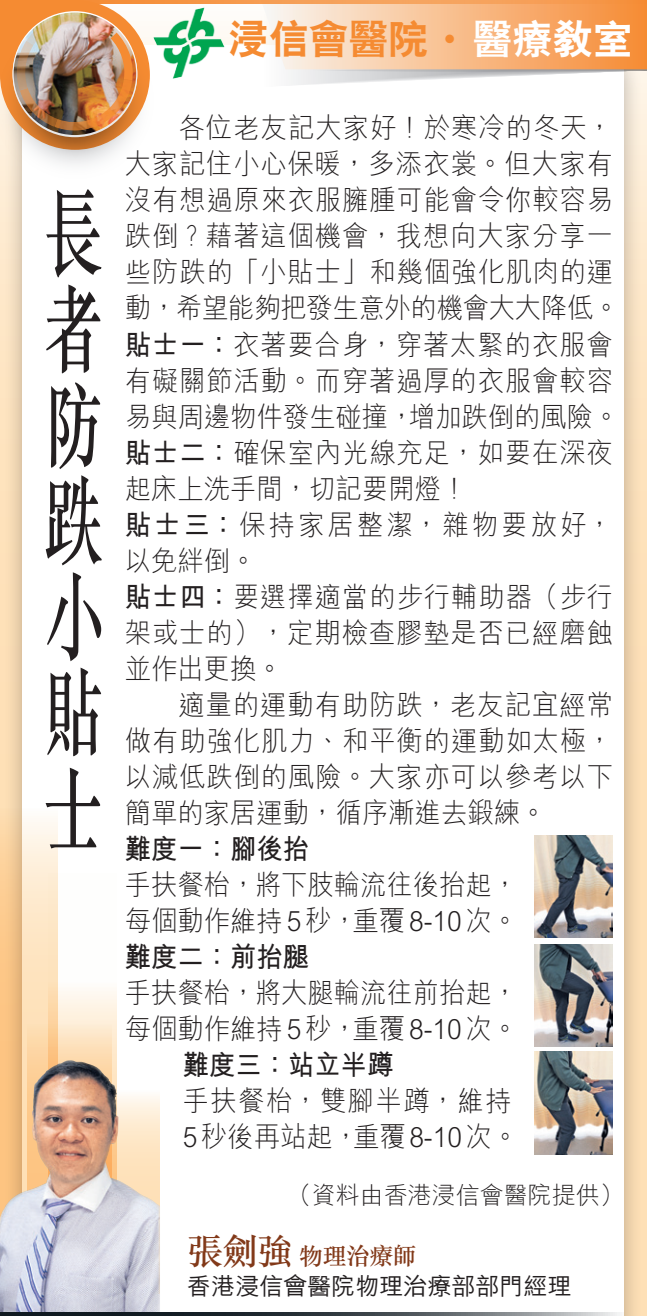
<style>
.page{position:relative;width:647px;height:1316px;background:#fff}
.page>*{position:absolute;margin:0;border:0;box-sizing:border-box;transform-origin:0 0}
.t1{font:96px/96px "M Sung Medium HKSCS";color:#231f20;text-align:justify;scale:.62 1}
.t2{font:40px "C Hei 2 Xbold HKSCS";color:#f58b32}
.t3{font:28px/36px "M Hei Light HKSCS";letter-spacing:.035em;color:#231f20;scale:.94 1}
.t4{font:28px/36px "M Hei Light HKSCS";color:#231f20;scale:.94 1}
.t5{font:28px/36px "M Hei Light HKSCS";letter-spacing:.055em;color:#231f20;scale:.94 1}
.t6{font:28px/36px "M Hei Light HKSCS";letter-spacing:.115em;color:#231f20;scale:.94 1}
.t7{font:28px "M Hei Bold HKSCS";color:#231f20;scale:.94 1}
.Name{font:24px "M Hei Medium HKSCS";color:#231f20}
.t8{font:24px "M Hei Light HKSCS";color:#231f20}
.Name-2{font:24px "M Sung Medium HKSCS";letter-spacing:-.03em;color:#823919}
.s1{color:#fff}
.s2{font-family:"M Hei Bold HKSCS"}
.s3{font-size:36px}
</style>
<div class="page">
<div style="left:3px;top:48px;width:639px;height:1267px;background:#231f20;opacity:.3"></div>
<div style="left:23px;top:45px;width:601px;height:1270px;background:#fff"></div>
<svg style="left:259px;top:4px;width:387px;height:83px"></svg>
<svg style="left:158px;top:0;width:488px;height:4px;fill:#f69f57"></svg>
<img style="left:158px;top:7px;width:69px;height:72px">
<img style="left:0;top:0;width:158px;height:183px">
<svg style="left:58px;top:990px;width:59px;height:70px;fill:#fef3e4"></svg>
<svg style="left:0;top:808px;width:58px;height:252px"></svg>
<svg style="left:27px;top:1024px;width:85px;height:36px"></svg>
<img style="left:0;top:1060px;width:160px;height:251px">
<svg style="left:0;top:1311px;width:620px;height:4px"></svg>
<img style="left:534px;top:835px;width:78px;height:102px">
<img style="left:534px;top:1051px;width:78px;height:102px">
<img style="left:534px;top:944px;width:78px;height:102px">
<p class="t1" style="left:44px;top:182px;width:94px">長者防跌小貼士</p>
<p class="t2" style="left:228px;top:13px;width:405px">浸信會醫院 <sup>‧</sup> <span class="s1">醫療教室</span></p>
<p class="t3" style="left:125px;top:109px;width:527px">　　各位老友記大家好！於寒冷的冬天，大家記住小心保暖，多添衣裳。但大家有沒有想過原來衣服臃腫可能會令你較容易跌倒？藉著這個機會，我想向大家分享一些防跌的「小貼士」和幾個強化肌肉的運動，希望能夠把發生意外的機會大大降低。</p>
<p class="t3" style="left:125px;top:325px;width:527px"><span class="s2">貼士一：</span>衣著要合身，穿著太緊的衣服會有礙關節活動。而穿著過厚的衣服會較容易與周邊物件發生碰撞，增加跌倒的風險。</p>
<p class="t3" style="left:125px;top:433px;width:520px"><span class="s2">貼士二：</span>確保室內光線充足，如要在深夜起床上洗手間，切記要開燈！</p>
<p class="t6" style="left:125px;top:505px;width:520px"><span class="s2">貼士三：</span>保持家居整潔，雜物要放好，以免絆倒。</p>
<p class="t3" style="left:125px;top:577px;width:520px;text-align:justify"><span class="s2">貼士四：</span>要選擇適當的步行輔助器（步行架或士的），定期檢查膠墊是否已經磨蝕並作出更換。</p>
<p class="t3" style="left:125px;top:685px;width:520px;text-align:justify">　　適量的運動有助防跌，老友記宜經常做有助強化肌力、和平衡的運動如太極，以減低跌倒的風險。大家亦可以參考以下簡單的家居運動，循序漸進去鍛練。</p>
<p class="t7" style="left:125px;top:828px;width:198px">難度一：腳後抬</p>
<p class="t4" style="left:125px;top:865px;width:420px">手扶餐枱，將下肢輪流往後抬起，每個動作維持 5 秒，重覆 8-10 次。</p>
<p class="t7" style="left:125px;top:936px;width:198px">難度二：前抬腿</p>
<p class="t4" style="left:125px;top:973px;width:420px">手扶餐枱，將大腿輪流往前抬起，每個動作維持 5 秒，重覆 8-10 次。</p>
<p class="t7" style="left:183px;top:1044px;width:226px">難度三：站立半蹲</p>
<p class="t5" style="left:183px;top:1081px;width:358px">手扶餐枱，雙腳半蹲，維持<br>5秒後再站起，重覆8-10次。</p>
<p class="t8" style="left:287px;top:1178px;width:337px">（資料由香港浸信會醫院提供）</p>
<p class="Name-2" style="left:187px;top:1238px;width:231px"><span class="s3">張劍強</span>物理治療師</p>
<p class="Name" style="left:187px;top:1268px;width:385px">香港浸信會醫院物理治療部部門經理</p>
</div>
